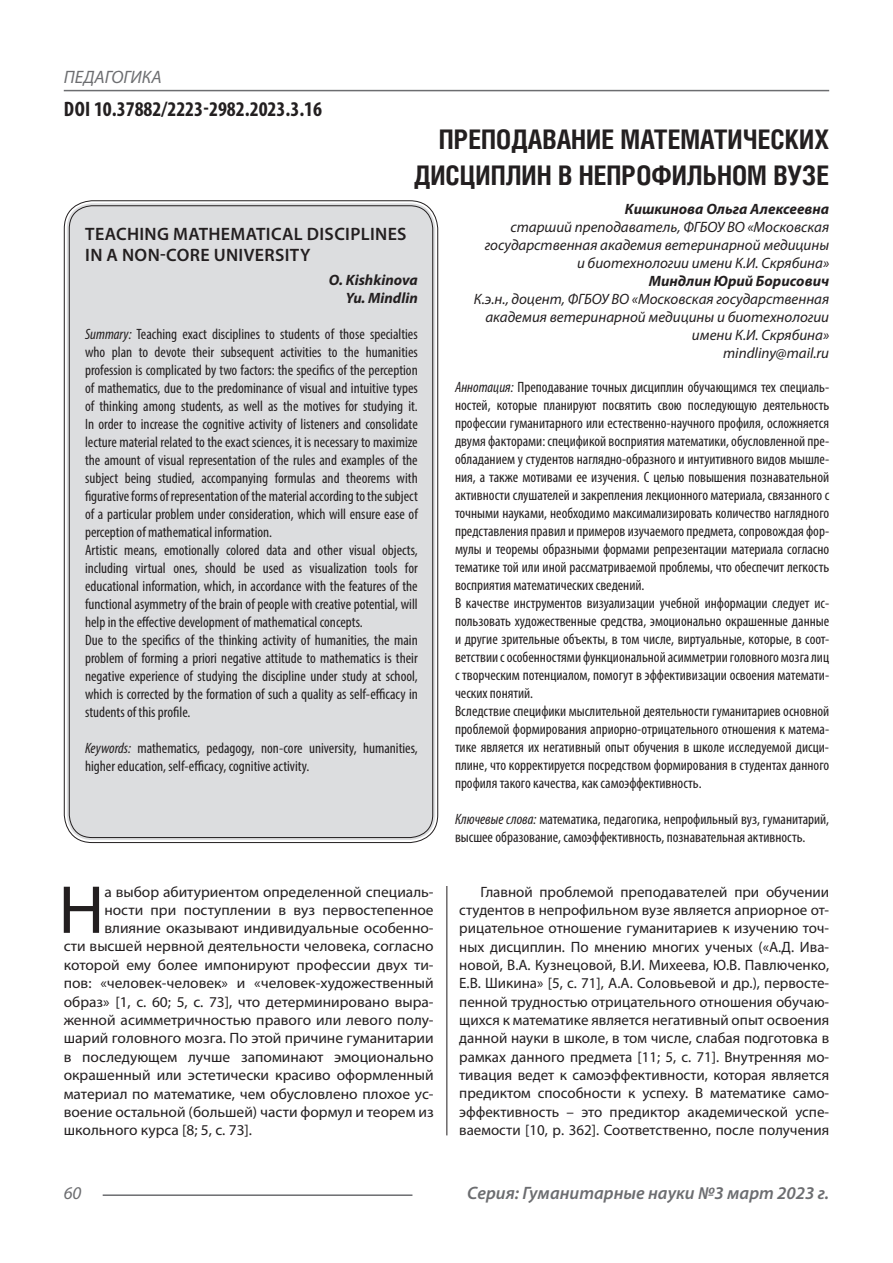
<style>
.page{position:relative;width:893px;height:1263px;background:#fff}
.page>*{position:absolute;margin:0;border:0;box-sizing:border-box;transform-origin:0 0}
.Статья_текст_первый{font:68.4px "Myriad Pro";color:#231f20}
.Статья_название{font:700 27px "Helios Cond C";color:#231f20}
.ДОИ{font:700 condensed 21px "Myriad Pro";color:#231f20}
.Статья_название_англ{font:600 18px/21.6px "Myriad Pro";letter-spacing:.02em;color:#231f20}
.t1{font:italic 600 18px "Myriad Pro";color:#6c6d70}
.t2{font:italic 18px "Myriad Pro";color:#6c6d70}
.Статья_аннотация_тек{font:condensed 15px/18px "Myriad Pro";color:#231f20;text-align:justify}
.Статья_аннотация_анг{font:condensed 15px/18px "Myriad Pro";color:#231f20;text-align:justify}
.Статья_текст{font:15px/18.3px "Myriad Pro";color:#231f20;text-align:justify}
.Статья_текст_первый-2{font:15px "Myriad Pro";color:#231f20}
.Статья_автор_инфо{font:italic 15px/18px "Myriad Pro";color:#231f20;text-align:right}
.Статья_автор_фио_рус{font:italic 700 15px "Myriad Pro";color:#231f20}
.Статья_автор_англ{font:italic 700 15px "Myriad Pro";color:#231f20}
.s1{font-style:italic}
</style>
<div class="page">
<hr style="left:446px;top:128px;width:1px;height:1007px;background:#231f20">
<hr style="left:103px;top:1194px;width:309px;height:2px;background:#6c6d70">
<hr style="left:64px;top:90px;width:765px;height:1px;background:#6c6d70">
<div style="left:441px;top:126px;width:10px;height:759px;background:#fff"></div>
<div style="left:67px;top:203px;width:368px;height:637px;background:#dcdddf;border-radius:26px"></div>
<p class="t2" style="left:64px;top:66px;width:100px">ПЕДАГОГИКА</p>
<p class="ДОИ" style="left:64px;top:96px;width:260px">DOI 10.37882/2223-2982.2023.3.16</p>
<p class="Статья_название" style="left:439px;top:124px;width:392px">ПРЕПОДАВАНИЕ МАТЕМАТИЧЕСКИХ</p>
<p class="Статья_название" style="left:414px;top:160px;width:417px">ДИСЦИПЛИН В НЕПРОФИЛЬНОМ ВУЗЕ</p>
<p class="Статья_автор_фио_рус" style="left:625px;top:199px;width:206px">Кишкинова Ольга Алексеевна</p>
<p class="Статья_автор_инфо" style="left:485px;top:217px;width:346px">старший преподаватель, ФГБОУ ВО «Московская государственная академия ветеринарной медицины и биотехнологии имени К.И. Скрябина»</p>
<p class="Статья_автор_фио_рус" style="left:649px;top:271px;width:182px">Миндлин Юрий Борисович</p>
<p class="Статья_автор_инфо" style="left:474px;top:289px;width:357px">К.э.н., доцент, ФГБОУ ВО «Московская государственная академия ветеринарной медицины и биотехнологии имени К.И. Скрябина»</p>
<p class="Статья_автор_инфо" style="left:723px;top:343px;width:108px">mindliny@mail.ru</p>
<p class="Статья_аннотация_тек" style="left:455px;top:378px;width:376px"><span class="s1">Аннотация:</span> Преподавание точных дисциплин обучающимся тех специаль&shy;ностей, которые планируют посвятить свою последующую деятельность профессии гуманитарного или естественно-научного профиля, осложняется двумя факторами: спецификой восприятия математики, обусловленной пре&shy;обладанием у студентов наглядно-образного и интуитивного видов мышле&shy;ния, а также мотивами ее изучения. С целью повышения познавательной активности слушателей и закрепления лекционного материала, связанного с точными науками, необходимо максимализировать количество наглядного представления правил и примеров изучаемого предмета, сопровождая фор&shy;мулы и теоремы образными формами репрезентации материала согласно тематике той или иной рассматриваемой проблемы, что обеспечит легкость восприятия математических сведений.</p>
<p class="Статья_аннотация_тек" style="left:455px;top:594px;width:376px">В качестве инструментов визуализации учебной информации следует ис&shy;пользовать художественные средства, эмоционально окрашенные данные и другие зрительные объекты, в том числе, виртуальные, которые, в соот&shy;ветствии с особенностями функциональной асимметрии головного мозга лиц с творческим потенциалом, помогут в эффективизации освоения математи&shy;ческих понятий.</p>
<p class="Статья_аннотация_тек" style="left:455px;top:702px;width:376px">Вследствие специфики мыслительной деятельности гуманитариев основной проблемой формирования априорно-отрицательного отношения к матема&shy;тике является их негативный опыт обучения в школе исследуемой дисци&shy;плине, что корректируется посредством формирования в студентах данного профиля такого качества, как самоэффективность.</p>
<p class="Статья_аннотация_тек" style="left:455px;top:810px;width:376px"><span class="s1">Ключевые слова:</span> математика, педагогика, непрофильный вуз, гуманитарий, высшее образование, самоэффективность, познавательная активность.</p>
<p class="Статья_название_англ" style="left:85px;top:222px;width:323px">TEACHING MATHEMATICAL DISCIPLINES<br>IN A NON-CORE UNIVERSITY</p>
<p class="Статья_автор_англ" style="left:329px;top:270px;width:90px">O. Kishkinova</p>
<p class="Статья_автор_англ" style="left:346px;top:288px;width:73px">Yu. Mindlin</p>
<p class="Статья_аннотация_анг" style="left:85px;top:325px;width:334px"><span class="s1">Summary:</span> Teaching exact disciplines to students of those specialties who plan to devote their subsequent activities to the humanities profession is complicated by two factors: the specifics of the perception of mathematics, due to the predominance of visual and intuitive types of thinking among students, as well as the motives for studying it.<br>In order to increase the cognitive activity of listeners and consolidate lecture material related to the exact sciences, it is necessary to maximize the amount of visual representation of the rules and examples of the subject being studied, accompanying formulas and theorems with figurative forms of representation of the material according to the subject of a particular problem under consideration, which will ensure ease of perception of mathematical information.</p>
<p class="Статья_аннотация_анг" style="left:85px;top:541px;width:334px">Artistic means, emotionally colored data and other visual objects, including virtual ones, should be used as visualization tools for educational information, which, in accordance with the features of the functional asymmetry of the brain of people with creative potential, will help in the effective development of mathematical concepts.</p>
<p class="Статья_аннотация_анг" style="left:85px;top:631px;width:334px">Due to the specifics of the thinking activity of humanities, the main problem of forming a priori negative attitude to mathematics is their negative experience of studying the discipline under study at school, which is corrected by the formation of such a quality as self-efficacy in students of this profile.</p>
<p class="Статья_аннотация_анг" style="left:85px;top:739px;width:334px"><span class="s1">Keywords:</span> mathematics, pedagogy, non-core university, humanities, higher education, self-efficacy, cognitive activity.</p>
<p class="Статья_текст_первый" style="left:58px;top:868px;width:47px">Н</p>
<p class="Статья_текст_первый-2" style="left:104px;top:882px;width:331px">а выбор абитуриентом определенной специаль-</p>
<p class="Статья_текст_первый-2" style="left:104px;top:900px;width:331px">ности при поступлении в вуз первостепенное</p>
<p class="Статья_текст_первый-2" style="left:104px;top:918px;width:331px">влияние оказывают индивидуальные особенно-</p>
<p class="Статья_текст_первый-2" style="left:64px;top:937px;width:371px">сти высшей нервной деятельности человека, согласно</p>
<p class="Статья_текст_первый-2" style="left:64px;top:955px;width:371px">которой ему более импонируют профессии двух ти-</p>
<p class="Статья_текст_первый-2" style="left:64px;top:974px;width:371px">пов: «человек-человек» и «человек-художественный</p>
<p class="Статья_текст_первый-2" style="left:64px;top:992px;width:371px">образ» [1, с. 60; 5, с. 73], что детерминировано выра-</p>
<p class="Статья_текст_первый-2" style="left:64px;top:1011px;width:371px">женной асимметричностью правого или левого полу-</p>
<p class="Статья_текст_первый-2" style="left:64px;top:1029px;width:371px">шарий головного мозга. По этой причине гуманитарии</p>
<p class="Статья_текст_первый-2" style="left:64px;top:1047px;width:371px">в последующем лучше запоминают эмоционально</p>
<p class="Статья_текст_первый-2" style="left:64px;top:1066px;width:371px">окрашенный или эстетически красиво оформленный</p>
<p class="Статья_текст_первый-2" style="left:64px;top:1084px;width:371px">материал по математике, чем обусловлено плохое ус-</p>
<p class="Статья_текст_первый-2" style="left:64px;top:1103px;width:371px">воение остальной (большей) части формул и теорем из</p>
<p class="Статья_текст_первый-2" style="left:64px;top:1121px;width:190px">школьного курса [8; 5, с. 73].</p>
<p class="Статья_текст" style="left:459px;top:882px;width:371px;text-indent:21px">Главной проблемой преподавателей при обучении студентов в непрофильном вузе является априорное от&shy;рицательное отношение гуманитариев к изучению точ&shy;ных дисциплин. По мнению многих ученых («А.Д. Ива&shy;новой, В.А. Кузнецовой, В.И. Михеева, Ю.В. Павлюченко, Е.В. Шикина» [5, с. 71], А.А. Соловьевой и др.), первосте&shy;пенной трудностью отрицательного отношения обучаю&shy;щихся к математике является негативный опыт освоения данной науки в школе, в том числе, слабая подготовка в рамках данного предмета [11; 5, с. 71]. Внутренняя мо&shy;тивация ведет к самоэффективности, которая является предиктом способности к успеху. В математике само&shy;эффективность – это предиктор академической успе&shy;ваемости [10, р. 362]. Соответственно, после получения</p>
<p class="t2" style="left:64px;top:1182px;width:19px">60</p>
<p class="t1" style="left:467px;top:1182px;width:363px">Серия: Гуманитарные науки №3 март 2023 г.</p>
</div>
